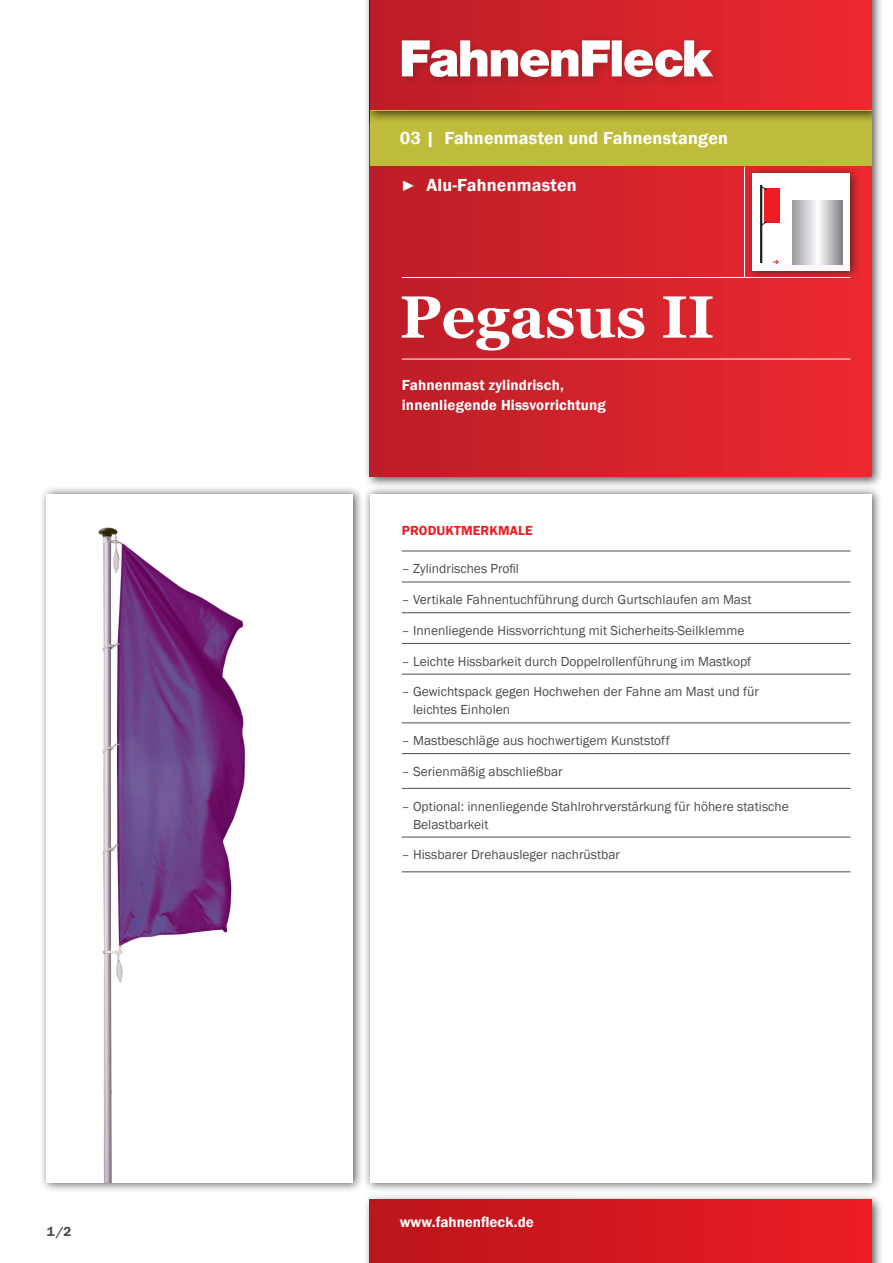
<style>
.page{position:relative;width:893px;height:1263px;background:#fff}
.page>*{position:absolute;margin:0;border:0;box-sizing:border-box;transform-origin:0 0}
.t1{font:700 59.4px "Georgia";color:#fff}
.t2{font:600 18px "Franklin Gothic";letter-spacing:.01em;color:#fff}
.t3{font:600 15px "Franklin Gothic";letter-spacing:.01em;color:#fff}
.t4{font:13.5px/18px "Franklin Gothic";color:#4b4c4d}
.t5{font:600 13.5px "Franklin Gothic";letter-spacing:.01em;color:#ee1d23}
.t6{font:600 13.5px "Franklin Gothic";color:#4b4c4d}
.s1{font-weight:400;font-size:15px}
</style>
<div class="page">
<div style="left:364px;top:0;width:520px;height:488px;background:#231f20;opacity:.75"></div>
<div style="left:370px;top:0;width:502px;height:476px;background:linear-gradient(to right,#bc1e28,#ed2a30)"></div>
<div style="left:370px;top:111px;width:502px;height:55px;background:#bfbc3c"></div>
<div style="left:370px;top:0;width:502px;height:123px;background:#231f20;opacity:.75"></div>
<div style="left:370px;top:0;width:502px;height:111px;background:linear-gradient(to right,#bc1d27,#ed292f)"></div>
<div style="left:396px;top:34px;width:328px;height:55px;background:#231f20;opacity:.23"></div>
<svg style="left:402px;top:40px;width:311px;height:37px"></svg>
<div style="left:362px;top:486px;width:520px;height:707px;background:#231f20;opacity:.75"></div>
<div style="left:370px;top:494px;width:502px;height:688px;background:#fff"></div>
<hr style="left:402px;top:277px;width:448px;height:1px;background:#fff">
<hr style="left:744px;top:167px;width:1px;height:110px;background:#fff">
<hr style="left:402px;top:359px;width:448px;height:1px;background:#fff">
<svg style="left:402px;top:581px;width:448px;height:256px"></svg>
<hr style="left:402px;top:551px;width:448px;height:1px;background:#4b4c4d">
<hr style="left:402px;top:582px;width:448px;height:1px;background:#4b4c4d">
<hr style="left:402px;top:612px;width:448px;height:1px;background:#4b4c4d">
<hr style="left:402px;top:643px;width:448px;height:1px;background:#4b4c4d">
<hr style="left:402px;top:788px;width:448px;height:1px;background:#4b4c4d">
<hr style="left:402px;top:837px;width:448px;height:1px;background:#4b4c4d">
<hr style="left:402px;top:871px;width:448px;height:1px;background:#4b4c4d">
<hr style="left:402px;top:753px;width:448px;height:1px;background:#4b4c4d">
<hr style="left:402px;top:722px;width:448px;height:1px;background:#4b4c4d">
<hr style="left:402px;top:674px;width:448px;height:1px;background:#4b4c4d">
<div style="left:39px;top:486px;width:325px;height:707px;background:#231f20;opacity:.75"></div>
<div style="left:47px;top:494px;width:306px;height:688px;background:#fff"></div>
<img style="left:98px;top:527px;width:147px;height:655px">
<div style="left:745px;top:166px;width:115px;height:115px;background:#231f20;opacity:.75"></div>
<div style="left:753px;top:173px;width:97px;height:97px;background:#fff"></div>
<hr style="left:760px;top:185px;width:2px;height:78px;background:#231f20">
<div style="left:764px;top:188px;width:16px;height:35px;background:#ee1d23"></div>
<svg style="left:760px;top:186px;width:7px;height:5px"></svg>
<svg style="left:762px;top:221px;width:5px;height:5px"></svg>
<svg style="left:793px;top:200px;width:49px;height:64px;background:#c6c7c9"></svg>
<svg style="left:773px;top:260px;width:6px;height:4px"></svg>
<div style="left:364px;top:1193px;width:520px;height:70px;background:#231f20;opacity:.75"></div>
<div style="left:370px;top:1199px;width:502px;height:64px;background:linear-gradient(to right,#bb151c,#ec1c23)"></div>
<p class="t6" style="left:47px;top:1223px;width:26px">1/2</p>
<p class="t2" style="left:400px;top:127px;width:330px">03 | Fahnenmasten und Fahnenstangen</p>
<p class="t2" style="left:401px;top:174px;width:177px"><span class="s1">►</span> Alu-Fahnenmasten</p>
<p class="t1" style="left:400px;top:279px;width:316px">Pegasus II</p>
<p class="t3" style="left:402px;top:376px;width:164px">Fahnenmast zylindrisch,</p>
<p class="t3" style="left:402px;top:395px;width:206px">innenliegende Hissvorrichtung</p>
<p class="t5" style="left:402px;top:523px;width:133px">PRODUKTMERKMALE</p>
<p class="t4" style="left:402px;top:560px;width:119px">– Zylindrisches Profil</p>
<p class="t4" style="left:402px;top:591px;width:351px">– Vertikale Fahnentuchführung durch Gurtschlaufen am Mast</p>
<p class="t4" style="left:402px;top:622px;width:344px">– Innenliegende Hissvorrichtung mit Sicherheits-Seilklemme</p>
<p class="t4" style="left:402px;top:652px;width:351px">– Leichte Hissbarkeit durch Doppelrollenführung im Mastkopf</p>
<p class="t4" style="left:413px;top:683px;width:347px;text-indent:-11px">– Gewichtspack gegen Hochwehen der Fahne am Mast und für leichtes Einholen</p>
<p class="t4" style="left:402px;top:732px;width:269px">– Mastbeschläge aus hochwertigem Kunststoff</p>
<p class="t4" style="left:402px;top:763px;width:162px">– Serienmäßig abschließbar</p>
<p class="t4" style="left:413px;top:797px;width:377px;text-indent:-11px">– Optional: innenliegende Stahlrohrverstärkung für höhere statische<br>Belastbarkeit</p>
<p class="t4" style="left:402px;top:846px;width:220px">– Hissbarer Drehausleger nachrüstbar</p>
<p class="t3" style="left:400px;top:1212px;width:136px">www.fahnenfleck.de</p>
</div>
